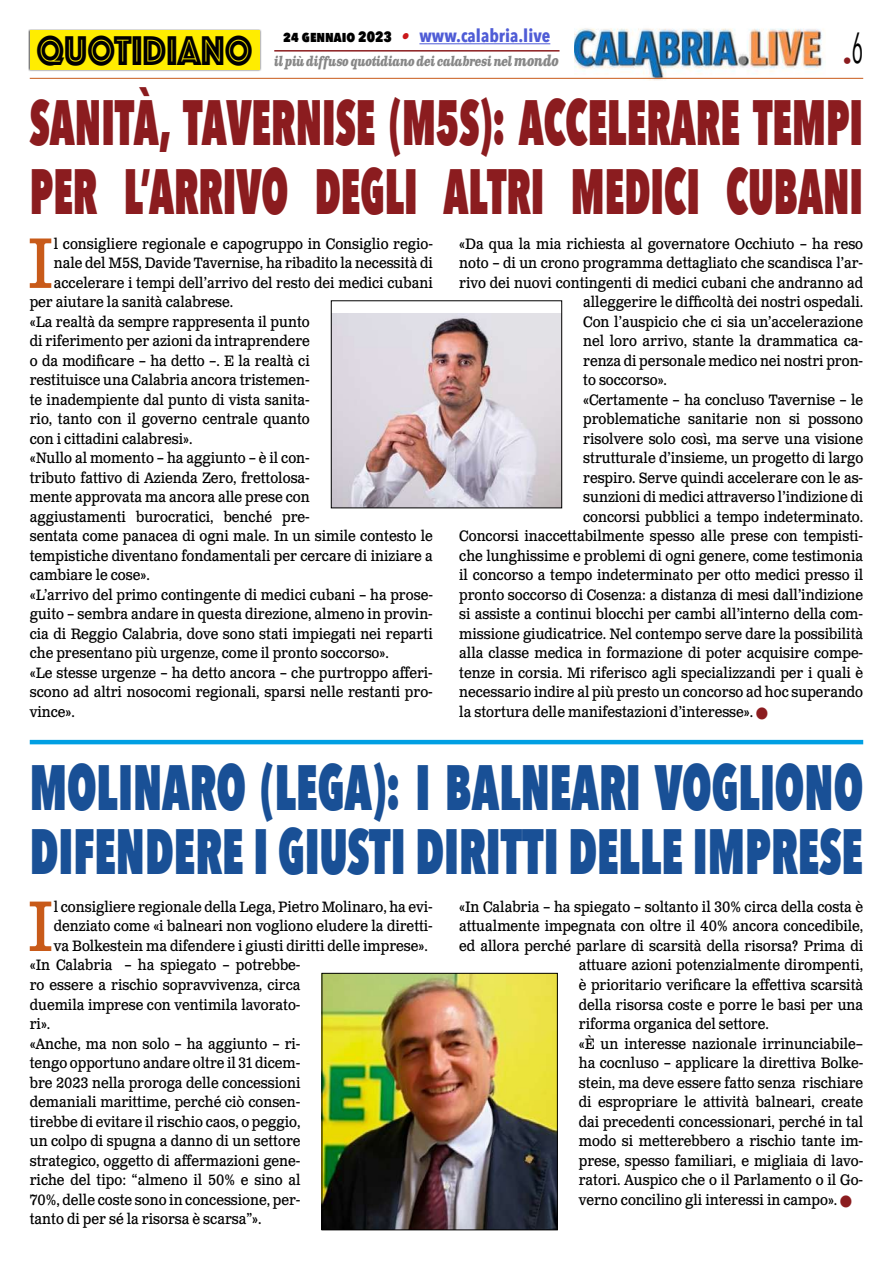
<style>
.page{position:relative;width:893px;height:1263px;background:#fff}
.page>*{position:absolute;margin:0;border:0;box-sizing:border-box;transform-origin:0 0}
.t1{font:71.25px "Clarendon Text Pro";color:#c85a19;scale:.9 1}
.t2{font:800 63.9px/69px "Avenir Next Condensed";color:#8b1c1f;scale:.66 1}
.t3{font:800 63.9px/64.5px "Avenir Next Condensed";color:#195096;scale:.72 1}
.t4{font:43.2px "Phosphate Inline";color:#000;scale:.87 1}
.t5{font:700 18px "Avenir Next Condensed";color:#4f5cd6}
.t6{font:18px "Avenir Next Condensed";color:#8b1c1f}
.t7{font:15px "Clarendon Text Pro";color:#000;scale:.9 1}
.t8{font:italic 700 13.5px "Clarendon Text Pro";letter-spacing:-.05em;color:#878787;scale:.79 1}
.s1{font-weight:800;font-size:15px;color:#000}
.s2{font-family:"Clarendon Text Pro";font-style:italic;font-size:16.5px;color:#ca181a}
.s3{font-size:15px}
.s4{color:#8b1c1f}
</style>
<div class="page">
<img style="left:574px;top:28px;width:252px;height:53px">
<hr style="left:30px;top:78px;width:833px;height:1px;background:#c85a19">
<div style="left:28px;top:29px;width:233px;height:43px;background:#000;opacity:.75"></div>
<div style="left:30px;top:31px;width:229px;height:39px;background:#ffed00"></div>
<hr style="left:419px;top:43px;width:131px;height:1px;background:#4f5cd6">
<hr style="left:274px;top:50px;width:285px;height:2px;background:#8b1c1f">
<img style="left:333px;top:313px;width:227px;height:193px">
<div style="left:331px;top:301px;width:231px;height:207px;border:1px solid #000"></div>
<hr style="left:30px;top:740px;width:833px;height:4px;background:#009fe3">
<img style="left:324px;top:975px;width:232px;height:253px">
<div style="left:322px;top:973px;width:236px;height:257px;border:1px solid #000"></div>
<h3 class="t4" style="left:36px;top:20px;width:250px">QUOTIDIANO</h3>
<p class="t5" style="left:283px;top:25px;width:269px"><span class="s1">24 gennaio 2023</span> <span class="s2">•</span> www.calabria.live</p>
<p class="t8" style="left:274px;top:53px;width:362px">il più diffuso quotidiano dei calabresi nel <span class="s3">mondo</span></p>
<p class="t6" style="left:843px;top:46px;width:22px">•<sup>6</sup></p>
<h2 class="t2" style="left:30px;top:87px;width:1264px">SANITÀ, TAVERNISE (M5S): ACCELERARE TEMPI<br>PER L’ARRIVO DEGLI ALTRI MEDICI CUBANI</h2>
<h1 class="t1" style="left:27px;top:220px;width:31px">I</h1>
<p class="t7" style="left:54px;top:235px;width:423px">l consigliere regionale e capogruppo in Consiglio regio-</p>
<p class="t7" style="left:54px;top:254px;width:423px">nale del M5S, Davide Tavernise, ha ribadito la necessità di</p>
<p class="t7" style="left:54px;top:274px;width:423px">accelerare i tempi dell’arrivo del resto dei medici cubani</p>
<p class="t7" style="left:30px;top:293px;width:228px">per aiutare la sanità calabrese.</p>
<p class="t7" style="left:30px;top:313px;width:313px">«La realtà da sempre rappresenta il punto</p>
<p class="t7" style="left:30px;top:332px;width:313px">di riferimento per azioni da intraprendere</p>
<p class="t7" style="left:30px;top:352px;width:313px">o da modificare – ha detto –. E la realtà ci</p>
<p class="t7" style="left:30px;top:371px;width:313px">restituisce una Calabria ancora tristemen-</p>
<p class="t7" style="left:30px;top:391px;width:313px">te inadempiente dal punto di vista sanita-</p>
<p class="t7" style="left:30px;top:410px;width:313px">rio, tanto con il governo centrale quanto</p>
<p class="t7" style="left:30px;top:430px;width:182px">con i cittadini calabresi».</p>
<p class="t7" style="left:30px;top:449px;width:313px">«Nullo al momento – ha aggiunto – è il con-</p>
<p class="t7" style="left:30px;top:469px;width:313px">tributo fattivo di Azienda Zero, frettolosa-</p>
<p class="t7" style="left:30px;top:488px;width:313px">mente approvata ma ancora alle prese con</p>
<p class="t7" style="left:30px;top:508px;width:313px">aggiustamenti burocratici, benché pre-</p>
<p class="t7" style="left:30px;top:527px;width:449px">sentata come panacea di ogni male. In un simile contesto le</p>
<p class="t7" style="left:30px;top:547px;width:449px">tempistiche diventano fondamentali per cercare di iniziare a</p>
<p class="t7" style="left:30px;top:566px;width:135px">cambiare le cose».</p>
<p class="t7" style="left:30px;top:586px;width:449px">«L’arrivo del primo contingente di medici cubani – ha prose-</p>
<p class="t7" style="left:30px;top:605px;width:449px">guito – sembra andare in questa direzione, almeno in provin-</p>
<p class="t7" style="left:30px;top:625px;width:449px">cia di Reggio Calabria, dove sono stati impiegati nei reparti</p>
<p class="t7" style="left:30px;top:644px;width:400px">che presentano più urgenze, come il pronto soccorso».</p>
<p class="t7" style="left:30px;top:664px;width:449px">«Le stesse urgenze – ha detto ancora – che purtroppo afferi-</p>
<p class="t7" style="left:30px;top:683px;width:449px">scono ad altri nosocomi regionali, sparsi nelle restanti pro-</p>
<p class="t7" style="left:30px;top:703px;width:52px">vince».</p>
<p class="t7" style="left:459px;top:235px;width:450px">«Da qua la mia richiesta al governatore Occhiuto – ha reso</p>
<p class="t7" style="left:459px;top:254px;width:450px">noto – di un crono programma dettagliato che scandisca l’ar-</p>
<p class="t7" style="left:459px;top:274px;width:450px">rivo dei nuovi contingenti di medici cubani che andranno ad</p>
<p class="t7" style="left:583px;top:293px;width:313px">alleggerire le difficoltà dei nostri ospedali.</p>
<p class="t7" style="left:583px;top:313px;width:313px">Con l’auspicio che ci sia un’accelerazione</p>
<p class="t7" style="left:583px;top:332px;width:313px">nel loro arrivo, stante la drammatica ca-</p>
<p class="t7" style="left:583px;top:352px;width:313px">renza di personale medico nei nostri pron-</p>
<p class="t7" style="left:583px;top:371px;width:95px">to soccorso».</p>
<p class="t7" style="left:583px;top:391px;width:313px">«Certamente – ha concluso Tavernise – le</p>
<p class="t7" style="left:583px;top:410px;width:313px">problematiche sanitarie non si possono</p>
<p class="t7" style="left:583px;top:430px;width:313px">risolvere solo così, ma serve una visione</p>
<p class="t7" style="left:583px;top:449px;width:313px">strutturale d’insieme, un progetto di largo</p>
<p class="t7" style="left:583px;top:469px;width:313px">respiro. Serve quindi accelerare con le as-</p>
<p class="t7" style="left:583px;top:488px;width:313px">sunzioni di medici attraverso l’indizione di</p>
<p class="t7" style="left:583px;top:508px;width:313px">concorsi pubblici a tempo indeterminato.</p>
<p class="t7" style="left:459px;top:527px;width:450px">Concorsi inaccettabilmente spesso alle prese con tempisti-</p>
<p class="t7" style="left:459px;top:547px;width:450px">che lunghissime e problemi di ogni genere, come testimonia</p>
<p class="t7" style="left:459px;top:566px;width:450px">il concorso a tempo indeterminato per otto medici presso il</p>
<p class="t7" style="left:459px;top:586px;width:450px">pronto soccorso di Cosenza: a distanza di mesi dall’indizione</p>
<p class="t7" style="left:459px;top:605px;width:450px">si assiste a continui blocchi per cambi all’interno della com-</p>
<p class="t7" style="left:459px;top:625px;width:450px">missione giudicatrice. Nel contempo serve dare la possibilità</p>
<p class="t7" style="left:459px;top:644px;width:450px">alla classe medica in formazione di poter acquisire compe-</p>
<p class="t7" style="left:459px;top:664px;width:450px">tenze in corsia. Mi riferisco agli specializzandi per i quali è</p>
<p class="t7" style="left:459px;top:683px;width:450px">necessario indire al più presto un concorso ad hoc superando</p>
<p class="t7" style="left:459px;top:703px;width:344px">la stortura delle manifestazioni d’interesse». <span class="s4">■</span></p>
<h2 class="t3" style="left:30px;top:754px;width:1159px">MOLINARO (LEGA): I BALNEARI VOGLIONO<br>DIFENDERE I GIUSTI DIRITTI DELLE IMPRESE</h2>
<h1 class="t1" style="left:27px;top:883px;width:31px">I</h1>
<p class="t7" style="left:54px;top:898px;width:423px">l consigliere regionale della Lega, Pietro Molinaro, ha evi-</p>
<p class="t7" style="left:459px;top:898px;width:450px">«In Calabria – ha spiegato – soltanto il 30% circa della costa è</p>
<p class="t7" style="left:459px;top:917px;width:450px">attualmente impegnata con oltre il 40% ancora concedibile,</p>
<p class="t7" style="left:459px;top:937px;width:450px">ed allora perché parlare di scarsità della risorsa? Prima di</p>
<p class="t7" style="left:579px;top:956px;width:317px">attuare azioni potenzialmente dirompenti,</p>
<p class="t7" style="left:579px;top:976px;width:317px">è prioritario verificare la effettiva scarsità</p>
<p class="t7" style="left:579px;top:995px;width:317px">della risorsa coste e porre le basi per una</p>
<p class="t7" style="left:579px;top:1015px;width:213px">riforma organica del settore.</p>
<p class="t7" style="left:579px;top:1034px;width:317px">«È un interesse nazionale irrinunciabile–</p>
<p class="t7" style="left:579px;top:1054px;width:318px">ha cocnluso – applicare la direttiva Bolke-</p>
<p class="t7" style="left:579px;top:1073px;width:318px">stein, ma deve essere fatto senza rischiare</p>
<p class="t7" style="left:579px;top:1093px;width:317px">di espropriare le attività balneari, create</p>
<p class="t7" style="left:579px;top:1112px;width:317px">dai precedenti concessionari, perché in tal</p>
<p class="t7" style="left:579px;top:1132px;width:317px">modo si metterebbero a rischio tante im-</p>
<p class="t7" style="left:579px;top:1151px;width:318px">prese, spesso familiari, e migliaia di lavo-</p>
<p class="t7" style="left:579px;top:1171px;width:317px">ratori. Auspico che o il Parlamento o il Go-</p>
<p class="t7" style="left:579px;top:1190px;width:304px">verno concilino gli interessi in campo». <span class="s4">■</span></p>
<p class="t7" style="left:54px;top:917px;width:423px">denziato come «i balneari non vogliono eludere la diretti-</p>
<p class="t7" style="left:54px;top:937px;width:417px">va Bolkestein ma difendere i giusti diritti delle imprese».</p>
<p class="t7" style="left:30px;top:956px;width:302px">«In Calabria – ha spiegato – potrebbe-</p>
<p class="t7" style="left:30px;top:976px;width:302px">ro essere a rischio sopravvivenza, circa</p>
<p class="t7" style="left:30px;top:995px;width:302px">duemila imprese con ventimila lavorato-</p>
<p class="t7" style="left:30px;top:1015px;width:24px">ri».</p>
<p class="t7" style="left:30px;top:1034px;width:302px">«Anche, ma non solo – ha aggiunto – ri-</p>
<p class="t7" style="left:30px;top:1054px;width:302px">tengo opportuno andare oltre il 31 dicem-</p>
<p class="t7" style="left:30px;top:1073px;width:302px">bre 2023 nella proroga delle concessioni</p>
<p class="t7" style="left:30px;top:1093px;width:302px">demaniali marittime, perché ciò consen-</p>
<p class="t7" style="left:30px;top:1112px;width:302px">tirebbe di evitare il rischio caos, o peggio,</p>
<p class="t7" style="left:30px;top:1132px;width:302px">un colpo di spugna a danno di un settore</p>
<p class="t7" style="left:30px;top:1151px;width:302px">strategico, oggetto di affermazioni gene-</p>
<p class="t7" style="left:30px;top:1171px;width:302px">riche del tipo: “almeno il 50% e sino al</p>
<p class="t7" style="left:30px;top:1190px;width:302px">70%, delle coste sono in concessione, per-</p>
<p class="t7" style="left:30px;top:1210px;width:259px">tanto di per sé la risorsa è scarsa”».</p>
</div>
